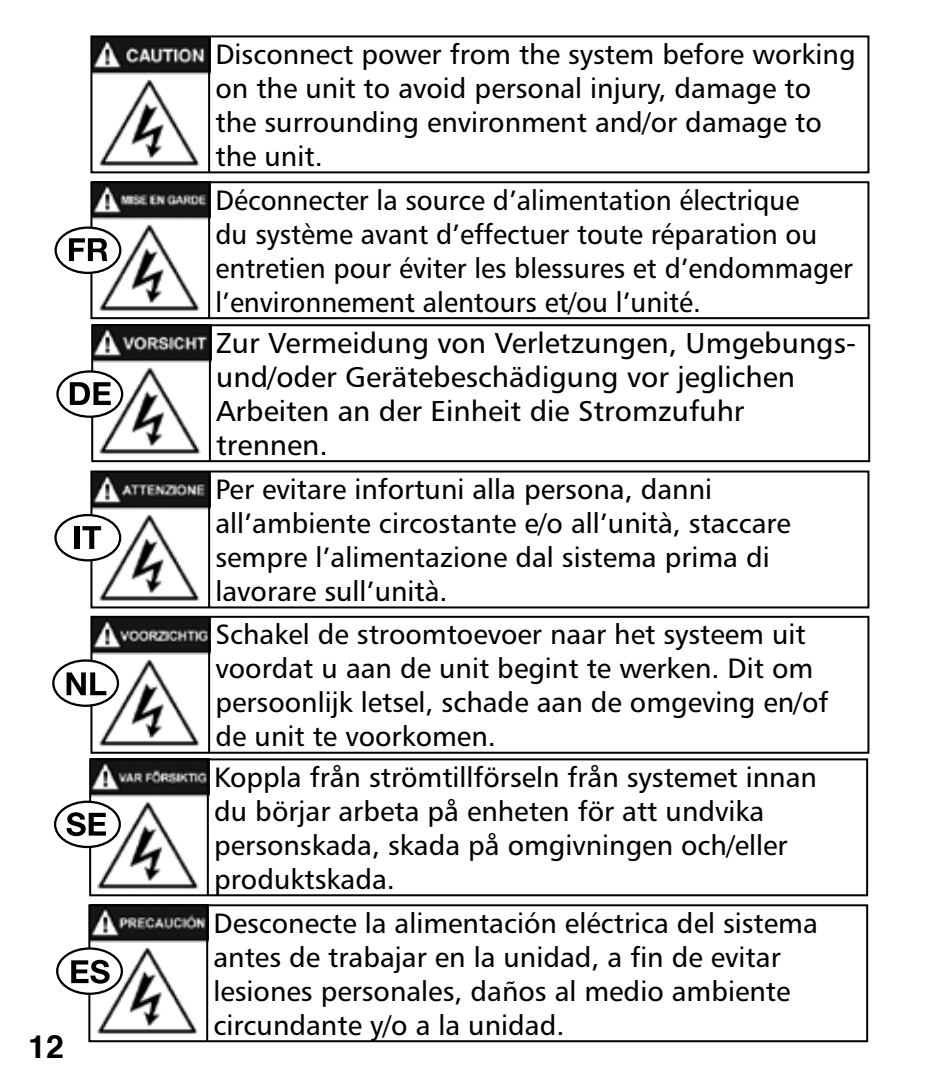
<style>
.page{position:relative;width:936px;height:1080px;background:#fff}
.page>*{position:absolute;margin:0;border:0;box-sizing:border-box;transform-origin:0 0}
.t1{font:700 32px "Helvetica";color:#000}
.t2{font:28.8px/34px "Humanist 777 BT Roman B";color:#000}
.t3{font:28px/34px "Humanist 777 BT Roman B";color:#000}
</style>
<div class="page">
<img style="left:93px;top:38px;width:115px;height:128px">
<div style="left:90px;top:35px;width:779px;height:138px;border:2px solid #000"></div>
<hr style="left:208px;top:37px;width:2px;height:136px;background:#000">
<img style="left:93px;top:184px;width:115px;height:127px">
<div style="left:90px;top:181px;width:779px;height:138px;border:2px solid #000"></div>
<hr style="left:208px;top:183px;width:2px;height:136px;background:#000">
<img style="left:94px;top:327px;width:115px;height:132px">
<div style="left:91px;top:324px;width:779px;height:138px;border:2px solid #000"></div>
<hr style="left:209px;top:326px;width:2px;height:136px;background:#000">
<img style="left:93px;top:474px;width:115px;height:127px">
<div style="left:90px;top:471px;width:779px;height:137px;border:2px solid #000"></div>
<hr style="left:208px;top:472px;width:2px;height:136px;background:#000">
<img style="left:93px;top:619px;width:115px;height:127px">
<div style="left:90px;top:616px;width:779px;height:138px;border:2px solid #000"></div>
<hr style="left:208px;top:618px;width:2px;height:135px;background:#000">
<img style="left:92px;top:761px;width:115px;height:132px">
<div style="left:89px;top:758px;width:779px;height:138px;border:2px solid #000"></div>
<hr style="left:207px;top:760px;width:2px;height:136px;background:#000">
<img style="left:91px;top:907px;width:115px;height:127px">
<div style="left:88px;top:904px;width:780px;height:138px;border:2px solid #000"></div>
<hr style="left:206px;top:906px;width:2px;height:136px;background:#000">
<div style="left:56px;top:228px;width:64px;height:45px;background:#fff;border-radius:50%"></div>
<div style="left:55px;top:226px;width:66px;height:48px;border:2px solid #000;border-radius:50%"></div>
<svg style="left:69px;top:238px;width:39px;height:23px"></svg>
<svg style="left:58px;top:371px;width:64px;height:46px"></svg>
<div style="left:56px;top:370px;width:67px;height:48px;border:2px solid #000;border-radius:50%"></div>
<svg style="left:70px;top:382px;width:41px;height:23px"></svg>
<svg style="left:57px;top:949px;width:65px;height:45px"></svg>
<div style="left:56px;top:947px;width:67px;height:48px;border:2px solid #000;border-radius:50%"></div>
<svg style="left:71px;top:960px;width:39px;height:24px"></svg>
<svg style="left:53px;top:661px;width:65px;height:45px"></svg>
<div style="left:52px;top:659px;width:67px;height:48px;border:2px solid #000;border-radius:50%"></div>
<svg style="left:67px;top:672px;width:39px;height:23px"></svg>
<div style="left:56px;top:515px;width:64px;height:45px;background:#fff;border-radius:50%"></div>
<div style="left:54px;top:514px;width:67px;height:47px;border:2px solid #000;border-radius:50%"></div>
<div style="left:75px;top:526px;width:5px;height:23px;background:#000"></div>
<svg style="left:82px;top:526px;width:19px;height:23px"></svg>
<div style="left:55px;top:802px;width:65px;height:45px;background:#fff;border-radius:50%"></div>
<div style="left:54px;top:801px;width:67px;height:47px;border:2px solid #000;border-radius:50%"></div>
<svg style="left:66px;top:812px;width:40px;height:24px"></svg>
<p class="t1" style="left:28px;top:1018px;width:35px">12</p>
<p class="t3" style="left:215px;top:37px;width:642px">Disconnect power from the system before working on the unit to avoid personal injury, damage to the surrounding environment and/or damage to the unit.</p>
<p class="t3" style="left:215px;top:182px;width:639px">Déconnecter la source d’alimentation électrique<br>du système avant d’effectuer toute réparation ou entretien pour éviter les blessures et d’endommager l’environnement alentours et/ou l’unité.</p>
<p class="t2" style="left:216px;top:326px;width:641px">Zur Vermeidung von Verletzungen, Umgebungs&shy;und/oder Gerätebeschädigung vor jeglichen Arbeiten an der Einheit die Stromzufuhr trennen.</p>
<p class="t3" style="left:215px;top:472px;width:577px">Per evitare infortuni alla persona, danni all’ambiente circostante e/o all’unità, staccare sempre l’alimentazione dal sistema prima di lavorare sull’unità.</p>
<p class="t3" style="left:215px;top:617px;width:614px">Schakel de stroomtoevoer naar het systeem uit voordat u aan de unit begint te werken. Dit om persoonlijk letsel, schade aan de omgeving en/of de unit te voorkomen.</p>
<p class="t3" style="left:214px;top:760px;width:604px">Koppla från strömtillförseln från systemet innan du börjar arbeta på enheten för att undvika personskada, skada på omgivningen och/eller produktskada.</p>
<p class="t3" style="left:214px;top:905px;width:606px">Desconecte la alimentación eléctrica del sistema antes de trabajar en la unidad, a fin de evitar lesiones personales, daños al medio ambiente circundante y/o a la unidad.</p>
</div>
